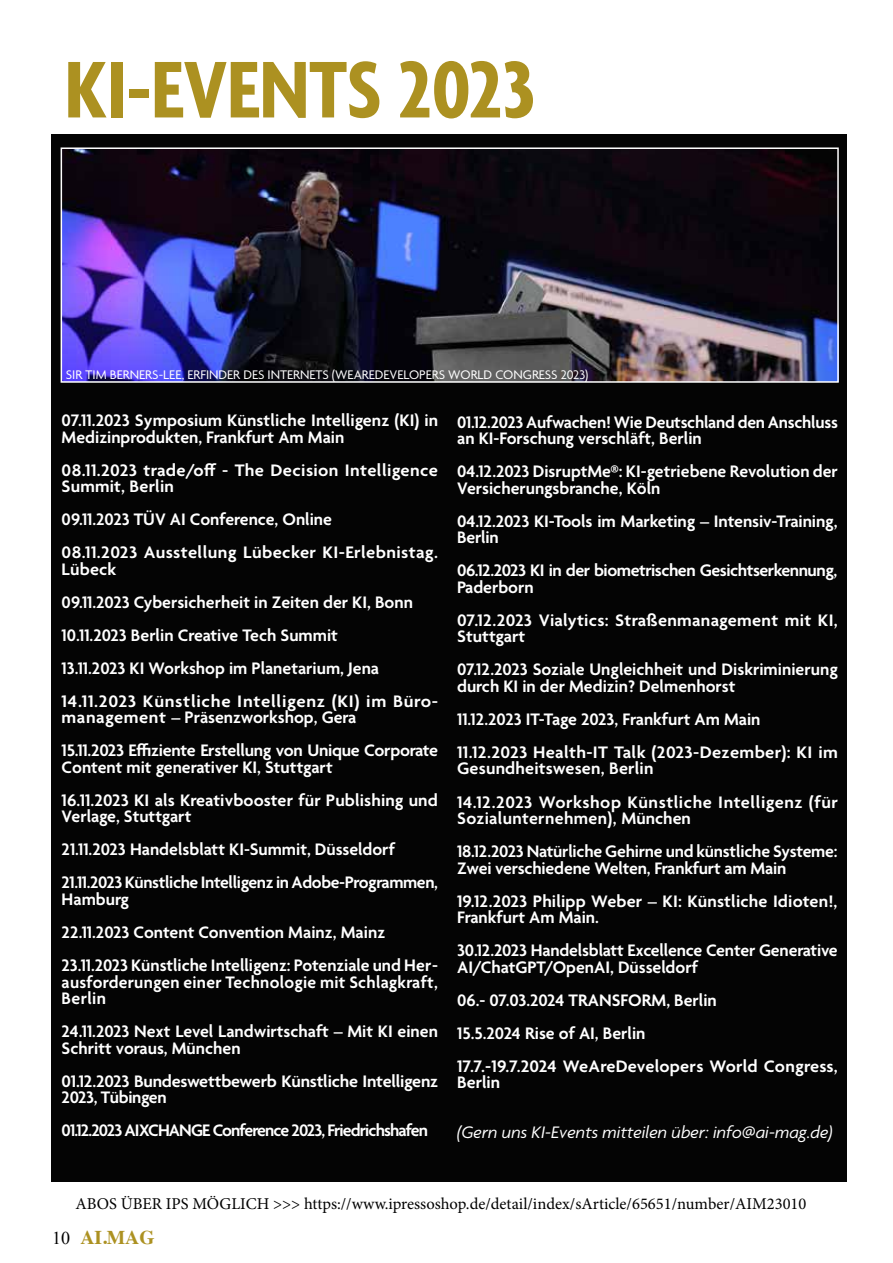
<style>
.page{position:relative;width:893px;height:1263px;background:#fff}
.page>*{position:absolute;margin:0;border:0;box-sizing:border-box;transform-origin:0 0}
.t1{font:700 condensed 87px "Agenda";color:#ac9121}
.t2{font:700 19.5px "Times";color:#ac9121}
.t3{font:600 18px/33px "Agenda";color:#fff}
.t4{font:600 18px/33px "Agenda";letter-spacing:-.02em;color:#fff}
.t5{font:600 18px/33px "Agenda";color:#fff;scale:1.04 1}
.t6{font:600 18px/33px "Agenda";letter-spacing:.03em;color:#fff}
.t7{font:600 18px/16.5px "Agenda";letter-spacing:-.025em;color:#fff}
.t8{font:600 18px/16.5px "Agenda";letter-spacing:.02em;color:#fff;scale:1.04 1}
.t9{font:600 18px "Agenda";letter-spacing:-.05em;color:#fff}
.t10{font:italic 18px "Agenda";color:#fff}
.t11{font:16.5px "Minion Pro";color:#000}
.t12{font:13.5px "Agenda";color:#fff}
.s1{font-family:"Times New Roman";font-weight:400;font-size:18px;color:#000}
</style>
<div class="page">
<div style="left:51px;top:135px;width:795px;height:1046px;background:#040404"></div>
<img style="left:64px;top:150px;width:772px;height:230px">
<div style="left:61px;top:147px;width:778px;height:236px;border:2px solid #fff"></div>
<h1 class="t1" style="left:65px;top:43px;width:472px">KI-EVENTS 2023</h1>
<p class="t12" style="left:66px;top:367px;width:524px">SIR TIM BERNERS-LEE, ERFINDER DES INTERNETS (WEAREDEVELOPERS WORLD CONGRESS 2023)</p>
<p class="t3" style="left:62px;top:413px;width:378px;line-height:16.5px">07.11.2023 Symposium Künstliche Intelligenz (KI) in<br>Medizinprodukten, Frankfurt Am Main</p>
<p class="t8" style="left:62px;top:463px;width:363px">08.11.2023 trade/off - The Decision Intelligence<br>Summit, Berlin</p>
<p class="t3" style="left:62px;top:504px;width:378px">09.11.2023 TÜV AI Conference, Online<br>08.11.2023 Ausstellung Lübecker KI-Erlebnistag.</p>
<p class="t3" style="left:62px;top:554px;width:378px">Lübeck<br>09.11.2023 Cybersicherheit in Zeiten der KI, Bonn 10.11.2023 Berlin Creative Tech Summit<br>13.11.2023 KI Workshop im Planetarium, Jena 14.11.2023 Künstliche Intelligenz (KI) im Büro-</p>
<p class="t5" style="left:62px;top:702px;width:363px">management – Präsenzworkshop, Gera<br>15.11.2023 Effiziente Erstellung von Unique Corporate</p>
<p class="t3" style="left:62px;top:752px;width:378px">Content mit generativer KI, Stuttgart<br>16.11.2023 KI als Kreativbooster für Publishing und</p>
<p class="t4" style="left:62px;top:801px;width:378px">Verlage, Stuttgart<br>21.11.2023 Handelsblatt KI-Summit, Düsseldorf<br>21.11.2023 Künstliche Intelligenz in Adobe-Programmen,</p>
<p class="t3" style="left:62px;top:884px;width:378px">Hamburg<br>22.11.2023 Content Convention Mainz, Mainz<br>23.11.2023 Künstliche Intelligenz: Potenziale und Her-</p>
<p class="t3" style="left:62px;top:974px;width:378px;line-height:16.5px">ausforderungen einer Technologie mit Schlagkraft,<br>Berlin</p>
<p class="t3" style="left:62px;top:1024px;width:378px;line-height:16.5px">24.11.2023 Next Level Landwirtschaft – Mit KI einen<br>Schritt voraus, München</p>
<p class="t3" style="left:62px;top:1073px;width:378px;line-height:16.5px">01.12.2023 Bundeswettbewerb Künstliche Intelligenz<br>2023, Tübingen</p>
<p class="t9" style="left:62px;top:1120px;width:368px">01.12.2023 AIXCHANGE Conference 2023, Friedrichshafen</p>
<p class="t3" style="left:457px;top:415px;width:382px;line-height:16.5px">01.12.2023 Aufwachen! Wie Deutschland den Anschluss an KI-Forschung verschläft, Berlin</p>
<p class="t3" style="left:457px;top:465px;width:382px;line-height:16.5px">04.12.2023 DisruptMe®: KI-getriebene Revolution der<br>Versicherungsbranche, Köln</p>
<p class="t3" style="left:457px;top:514px;width:382px;line-height:16.5px">04.12.2023 KI-Tools im Marketing – Intensiv-Training,<br>Berlin</p>
<p class="t7" style="left:457px;top:564px;width:382px">06.12.2023 KI in der biometrischen Gesichtserkennung,<br>Paderborn</p>
<p class="t3" style="left:457px;top:613px;width:382px;line-height:16.5px">07.12.2023 Vialytics: Straßenmanagement mit KI,<br>Stuttgart</p>
<p class="t3" style="left:457px;top:663px;width:382px;line-height:16.5px">07.12.2023 Soziale Ungleichheit und Diskriminierung durch KI in der Medizin? Delmenhorst</p>
<p class="t3" style="left:457px;top:704px;width:382px">11.12.2023 IT-Tage 2023, Frankfurt Am Main<br>11.12.2023 Health-IT Talk (2023-Dezember): KI im</p>
<p class="t6" style="left:457px;top:753px;width:382px">Gesundheitswesen, Berlin<br>14.12.2023 Workshop Künstliche Intelligenz (für</p>
<p class="t3" style="left:457px;top:803px;width:382px">Sozialunternehmen), München<br>18.12.2023 Natürliche Gehirne und künstliche Systeme:</p>
<p class="t3" style="left:457px;top:852px;width:382px">Zwei verschiedene Welten, Frankfurt am Main<br>19.12.2023 Philipp Weber – KI: Künstliche Idioten!,</p>
<p class="t3" style="left:457px;top:902px;width:382px">Frankfurt Am Main.<br>30.12.2023 Handelsblatt Excellence Center Generative</p>
<p class="t3" style="left:457px;top:951px;width:382px">AI/ChatGPT/OpenAI, Düsseldorf<br>06.- 07.03.2024 TRANSFORM, Berlin<br>15.5.2024 Rise of AI, Berlin<br>17.7.-19.7.2024 WeAreDevelopers World Congress,</p>
<p class="t3" style="left:457px;top:1067px;width:45px">Berlin</p>
<p class="t10" style="left:457px;top:1121px;width:377px">(Gern uns KI-Events mitteilen über: info@ai-mag.de)</p>
<p class="t11" style="left:75px;top:1193px;width:732px">ABOS ÜBER IPS MÖGLICH &gt;&gt;&gt; https://www.ipressoshop.de/detail/index/sArticle/65651/number/AIM23010</p>
<p class="t2" style="left:52px;top:1218px;width:104px"><span class="s1">10</span> AI.MAG</p>
</div>
